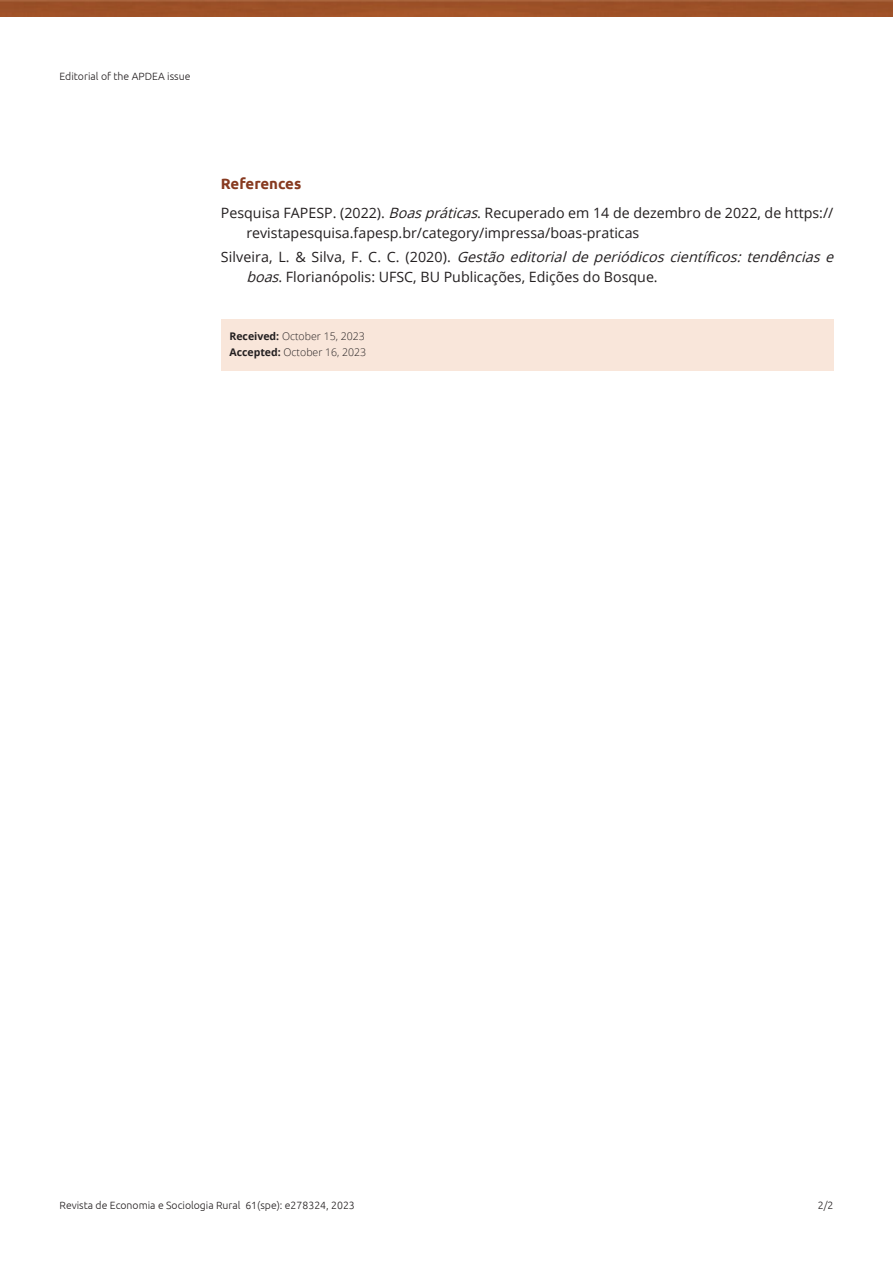
<style>
.page{position:relative;width:893px;height:1263px;background:#fff}
.page>*{position:absolute;margin:0;border:0;box-sizing:border-box;transform-origin:0 0}
.ReferenceHead{font:700 15px "Ubuntu";color:#873a20}
.Reference{font:14.25px/20px "Open Sans";color:#231f20}
.t1{font:300 10.5px "Ubuntu";color:#231f20}
.History{font:300 10.5px/15.8px "Open Sans";color:#231f20}
.s1{font-style:italic}
.s2{font-weight:700}
</style>
<div class="page">
<img style="left:0;top:0;width:893px;height:17px">
<div style="left:221px;top:319px;width:612px;height:52px;background:#f9e6da"></div>
<p class="t1" style="left:60px;top:70px;width:133px">Editorial of the APDEA issue</p>
<p class="ReferenceHead" style="left:221px;top:175px;width:82px">References</p>
<p class="Reference" style="left:246px;top:202px;width:589px;text-indent:-26px">Pesquisa FAPESP. (2022). <span class="s1">Boaspráticas</span>. Recuperado em 14 de dezembro de 2022, de https:// revistapesquisa.fapesp.br/category/impressa/boas-praticas</p>
<p class="Reference" style="left:246px;top:246px;width:593px;text-indent:-26px">S i l v e i r a , L . &amp; S i l v a , F . C . C . ( 2 0 2 0 ) . <span class="s1">Gestãoeditorialdeperiódicoscientíficos:tendênciase boas</span>. Florianópolis: UFSC, BU Publicações, Edições do Bosque.</p>
<p class="History" style="left:229px;top:328px;width:138px"><span class="s2">Received:</span> October 15, 2023<br><span class="s2">Accepted:</span> October 16, 2023</p>
<p class="t1" style="left:60px;top:1198px;width:297px">Revista de Economia e Sociologia Rural 61(spe): e278324, 2023</p>
<p class="t1" style="left:818px;top:1198px;width:17px">2/2</p>
</div>
